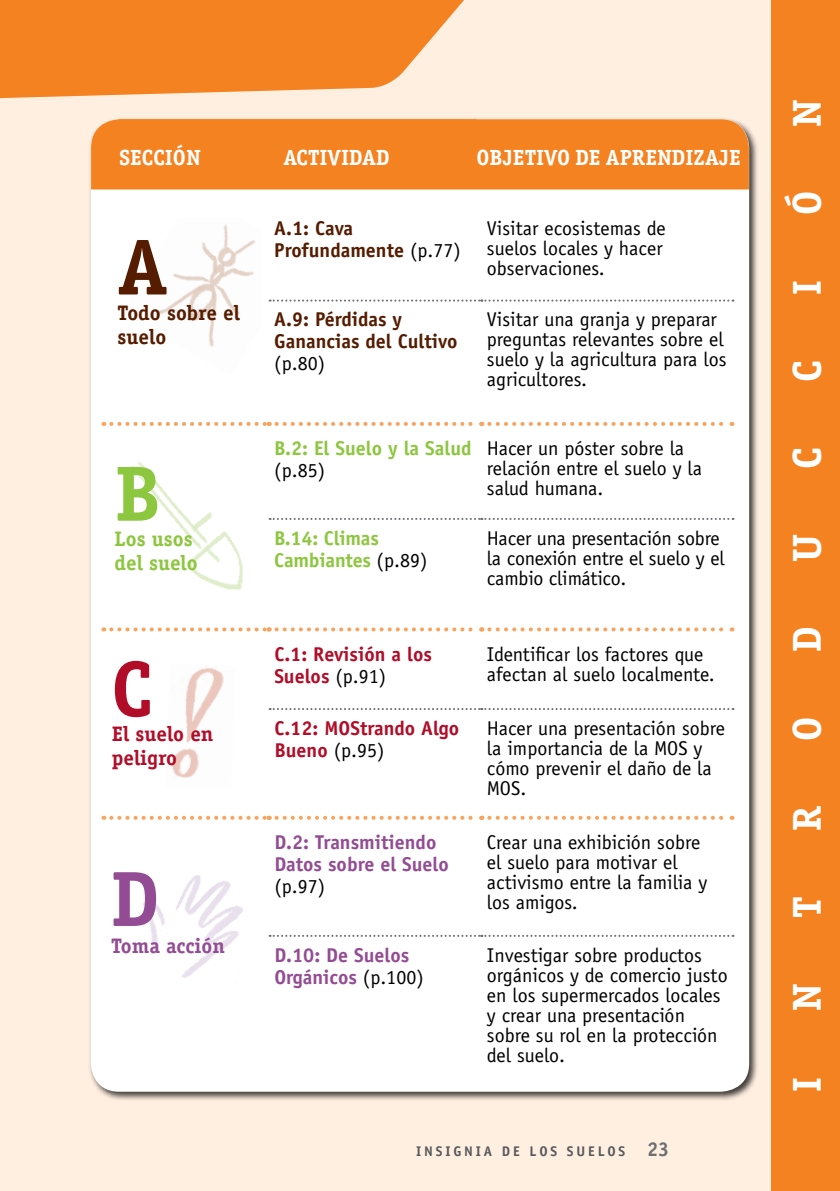
<style>
.page{position:relative;width:840px;height:1191px;background:#fff}
.page>*{position:absolute;margin:0;border:0;box-sizing:border-box;transform-origin:0 0}
.t1{font:700 79.4px "Officina Serif Std";color:#551c00}
.t2{font:700 78.4px "Officina Serif Std";color:#b10d28}
.t3{font:700 78.4px "Officina Serif Std";color:#8dc63f}
.t4{font:700 78.4px "Officina Serif Std";color:#934c93}
.t5{font:700 40.4px "Officina Ser ITC Std";color:#fff;scale:1.04 1}
.t6{font:700 22px "Officina Serif Std";color:#fff}
.t7{font:700 21px/24px "Officina Serif Std";color:#b10d28}
.t8{font:700 21px/24px "Officina Serif Std";color:#551c00}
.t9{font:700 21px/24px "Officina Serif Std";color:#8dc63f}
.t10{font:700 21px "Officina Serif Std";color:#934c93}
.t11{font:20px/20px "Officina Sans Std";color:#000}
.t12{font:700 20px/22px "Officina Sans Std";color:#934c93}
.t13{font:700 20px/22px "Officina Sans Std";color:#551c00}
.t14{font:700 20px/22px "Officina Sans Std";color:#b10d28}
.t15{font:700 20px/22px "Officina Sans Std";letter-spacing:-.01em;color:#8dc63f}
.t16{font:700 20px "Officina Sans Std";color:#6d6e71}
.t17{font:700 14px "Officina Sans Std";letter-spacing:.2em;color:#58595b}
.s1{font-weight:400;color:#000}
</style>
<div class="page">
<div style="left:0;top:0;width:790px;height:1191px;background:#ffefe1"></div>
<div style="left:770px;top:0;width:69px;height:1191px;background:#f58220"></div>
<svg style="left:0;top:0;width:464px;height:99px;background:#f6913b"></svg>
<div style="left:88px;top:117px;width:671px;height:984px;background:#000;opacity:.75"></div>
<div style="left:91px;top:119px;width:657px;height:972px;background:#fff;border-radius:28px"></div>
<svg style="left:269px;top:422px;width:7px;height:4px"></svg>
<svg style="left:482px;top:422px;width:7px;height:4px"></svg>
<svg style="left:269px;top:627px;width:7px;height:4px"></svg>
<svg style="left:482px;top:627px;width:7px;height:4px"></svg>
<svg style="left:269px;top:816px;width:7px;height:4px"></svg>
<svg style="left:482px;top:816px;width:7px;height:4px"></svg>
<svg style="left:104px;top:422px;width:7px;height:4px"></svg>
<svg style="left:104px;top:627px;width:7px;height:4px"></svg>
<svg style="left:104px;top:816px;width:7px;height:4px"></svg>
<svg style="left:276px;top:422px;width:206px;height:4px"></svg>
<svg style="left:489px;top:422px;width:243px;height:4px"></svg>
<svg style="left:276px;top:627px;width:206px;height:4px"></svg>
<svg style="left:489px;top:627px;width:243px;height:4px"></svg>
<svg style="left:276px;top:816px;width:206px;height:4px"></svg>
<svg style="left:489px;top:816px;width:243px;height:4px"></svg>
<svg style="left:269px;top:299px;width:464px;height:2px"></svg>
<svg style="left:111px;top:422px;width:158px;height:4px"></svg>
<svg style="left:111px;top:627px;width:158px;height:4px"></svg>
<svg style="left:111px;top:816px;width:158px;height:4px"></svg>
<svg style="left:269px;top:518px;width:464px;height:2px"></svg>
<svg style="left:269px;top:708px;width:464px;height:2px"></svg>
<svg style="left:269px;top:935px;width:464px;height:2px"></svg>
<img style="left:171px;top:668px;width:53px;height:110px">
<img style="left:156px;top:224px;width:100px;height:123px">
<img style="left:131px;top:462px;width:112px;height:128px">
<img style="left:143px;top:875px;width:100px;height:103px">
<div style="left:91px;top:119px;width:657px;height:70px;background:#f58220"></div>
<div style="left:119px;top:119px;width:357px;height:46px;background:#f58220"></div>
<p class="t6" style="left:119px;top:143px;width:83px">SECCIÓN</p>
<p class="t6" style="left:283px;top:143px;width:107px">ACTIVIDAD</p>
<p class="t6" style="left:476px;top:143px;width:266px">OBJETIVO DE APRENDIZAJE</p>
<h1 class="t1" style="left:118px;top:218px;width:52px">A</h1>
<p class="t8" style="left:118px;top:301px;width:124px">Todo sobre el suelo</p>
<h2 class="t3" style="left:114px;top:445px;width:48px">B</h2>
<p class="t9" style="left:114px;top:526px;width:85px">Los usos del suelo</p>
<h2 class="t2" style="left:112px;top:640px;width:42px">C</h2>
<p class="t7" style="left:112px;top:721px;width:103px">El suelo en peligro</p>
<h2 class="t4" style="left:111px;top:850px;width:49px">D</h2>
<p class="t10" style="left:111px;top:933px;width:115px">Toma acción</p>
<p class="t13" style="left:274px;top:217px;width:188px">A.1: Cava<br>Profundamente <span class="s1">(p.77)</span></p>
<p class="t11" style="left:486px;top:218px;width:180px">Visitar ecosistemas de suelos locales y hacer observaciones.</p>
<p class="t13" style="left:274px;top:308px;width:184px">A.9: Pérdidas y<br>Ganancias del Cultivo</p>
<p class="t11" style="left:274px;top:354px;width:52px">(p.80)</p>
<p class="t11" style="left:486px;top:310px;width:241px">Visitar una granja y preparar preguntas relevantes sobre el suelo y la agricultura para los agricultores.</p>
<p class="t15" style="left:274px;top:437px;width:198px">B.2: El Suelo y la Salud</p>
<p class="t11" style="left:274px;top:461px;width:52px">(p.85)</p>
<p class="t11" style="left:486px;top:439px;width:216px">Hacer un póster sobre la relación entre el suelo y la salud humana.</p>
<p class="t15" style="left:274px;top:527px;width:154px">B.14: Climas<br>Cambiantes <span class="s1">(p.89)</span></p>
<p class="t11" style="left:486px;top:528px;width:239px">Hacer una presentación sobre la conexión entre el suelo y el cambio climático.</p>
<p class="t14" style="left:274px;top:643px;width:159px">C.1: Revisión a los<br>Suelos <span class="s1">(p.91)</span></p>
<p class="t11" style="left:486px;top:644px;width:229px">Identificar los factores que afectan al suelo localmente.</p>
<p class="t14" style="left:274px;top:717px;width:186px">C.12: MOStrando Algo<br>Bueno <span class="s1">(p.95)</span></p>
<p class="t11" style="left:486px;top:718px;width:239px">Hacer una presentación sobre la importancia de la MOS y cómo prevenir el daño de la<br>MOS.</p>
<p class="t12" style="left:274px;top:831px;width:176px">D.2: Transmitiendo<br>Datos sobre el Suelo</p>
<p class="t11" style="left:274px;top:876px;width:52px">(p.97)</p>
<p class="t11" style="left:486px;top:832px;width:222px">Crear una exhibición sobre el suelo para motivar el activismo entre la familia y los amigos.</p>
<p class="t12" style="left:274px;top:943px;width:151px">D.10: De Suelos<br>Orgánicos <span class="s1">(p.100)</span></p>
<p class="t11" style="left:486px;top:945px;width:242px">Investigar sobre productos orgánicos y de comercio justo en los supermercados locales y crear una presentación sobre su rol en la protección del suelo.</p>
<p class="t17" style="left:416px;top:1142px;width:210px">Insignia de los Suelos</p>
<p class="t16" style="left:646px;top:1137px;width:24px">23</p>
<h3 class="t5" style="left:781px;top:126px;width:28px;rotate:-90deg">N</h3>
<h3 class="t5" style="left:781px;top:215px;width:25px;rotate:-90deg">Ó</h3>
<h3 class="t5" style="left:781px;top:295px;width:16px;rotate:-90deg">I</h3>
<h3 class="t5" style="left:781px;top:382px;width:22px;rotate:-90deg">C</h3>
<h3 class="t5" style="left:781px;top:469px;width:22px;rotate:-90deg">C</h3>
<h3 class="t5" style="left:781px;top:561px;width:28px;rotate:-90deg">U</h3>
<h3 class="t5" style="left:781px;top:652px;width:26px;rotate:-90deg">D</h3>
<h3 class="t5" style="left:781px;top:741px;width:25px;rotate:-90deg">O</h3>
<h3 class="t5" style="left:781px;top:831px;width:25px;rotate:-90deg">R</h3>
<h3 class="t5" style="left:781px;top:917px;width:20px;rotate:-90deg">T</h3>
<h3 class="t5" style="left:781px;top:1011px;width:28px;rotate:-90deg">N</h3>
<h3 class="t5" style="left:781px;top:1091px;width:16px;rotate:-90deg">I</h3>
</div>
